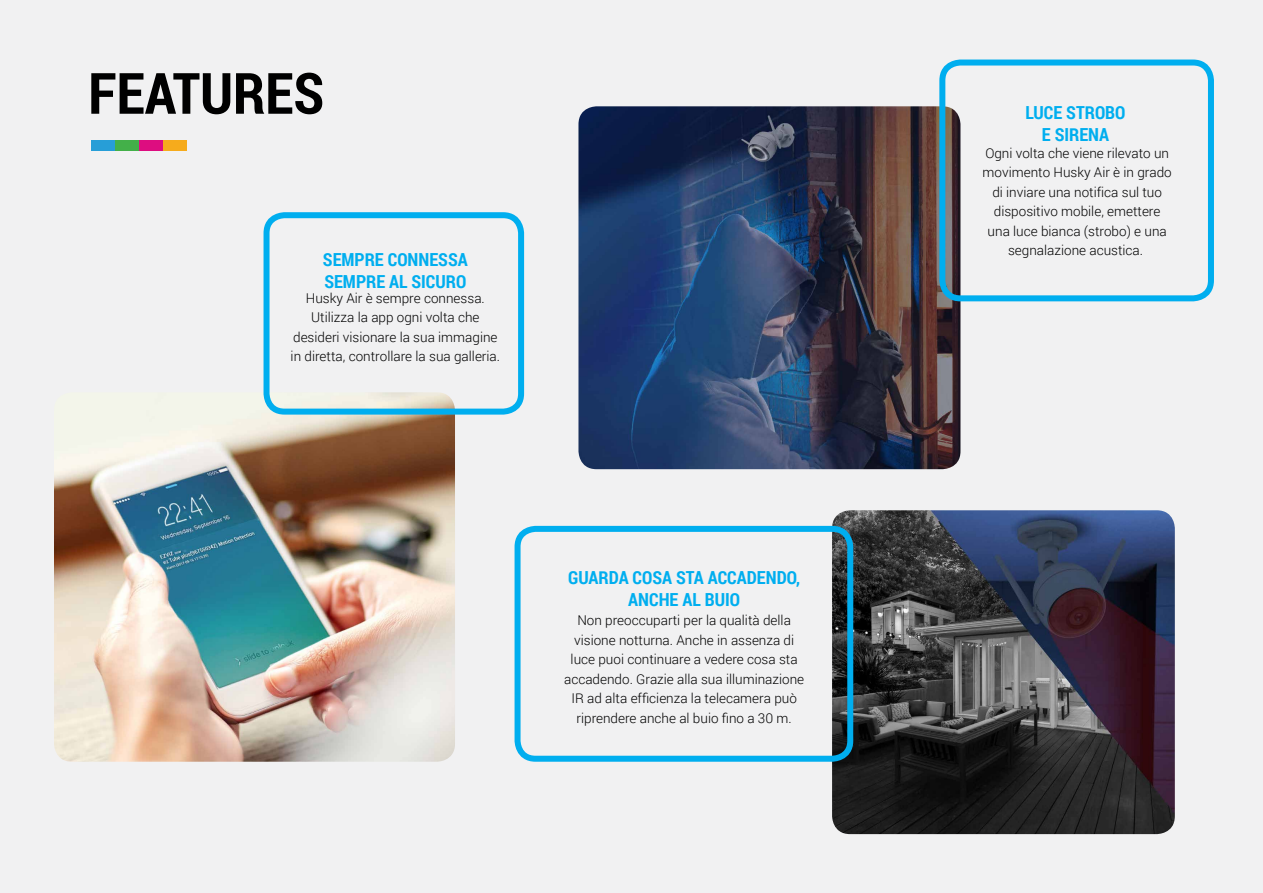
<style>
.page{position:relative;width:1263px;height:893px;background:#f1f1f2}
.page>*{position:absolute;margin:0;border:0;box-sizing:border-box;transform-origin:0 0}
.t1{font:700 57px "Roboto Condensed";color:#000}
.t2{font:700 18px/21.6px "Roboto Condensed";color:#00aeef;text-align:center}
.t3{font:300 13.5px/19.5px "Roboto";color:#000;text-align:center}
</style>
<div class="page">
<img style="left:832px;top:510px;width:343px;height:324px">
<img style="left:54px;top:392px;width:401px;height:370px">
<div style="left:91px;top:140px;width:24px;height:10px;background:#279ed7"></div>
<div style="left:115px;top:140px;width:24px;height:10px;background:#43b049"></div>
<div style="left:139px;top:140px;width:24px;height:10px;background:#dd0d80"></div>
<div style="left:163px;top:140px;width:24px;height:10px;background:#f6ab1c"></div>
<img style="left:578px;top:106px;width:382px;height:363px">
<div style="left:263px;top:212px;width:261px;height:203px;border:6px solid #00aeef;border-radius:18px"></div>
<div style="left:514px;top:526px;width:339px;height:236px;border:6px solid #00aeef;border-radius:18px"></div>
<div style="left:939px;top:60px;width:275px;height:241px;border:6px solid #00aeef;border-radius:18px"></div>
<h1 class="t1" style="left:88px;top:53px;width:237px">FEATURES</h1>
<h2 class="t2" style="left:323px;top:248px;width:146px;text-align:left">SEMPRE CONNESSA<br>SEMPRE AL SICURO</h2>
<p class="t3" style="left:291px;top:288px;width:211px">Husky Air è sempre connessa.<br>Utilizza la app ogni volta che desideri visionare la sua immagine in diretta, controllare la sua galleria.</p>
<h2 class="t2" style="left:568px;top:566px;width:234px">GUARDA COSA STA ACCADENDO,<br>ANCHE AL BUIO</h2>
<p class="t3" style="left:564px;top:610px;width:242px">Non preoccuparti per la qualità della visione notturna. Anche in assenza di luce puoi continuare a vedere cosa sta accadendo. Grazie alla sua illuminazione IR ad alta efficienza la telecamera può riprendere anche al buio fino a 30 m.</p>
<h2 class="t2" style="left:1026px;top:101px;width:101px">LUCE STROBO<br>E SIRENA</h2>
<p class="t3" style="left:982px;top:143px;width:191px">Ogni volta che viene rilevato un movimento Husky Air è in grado di inviare una notifica sul tuo dispositivo mobile, emettere una luce bianca (strobo) e una segnalazione acustica.</p>
</div>
